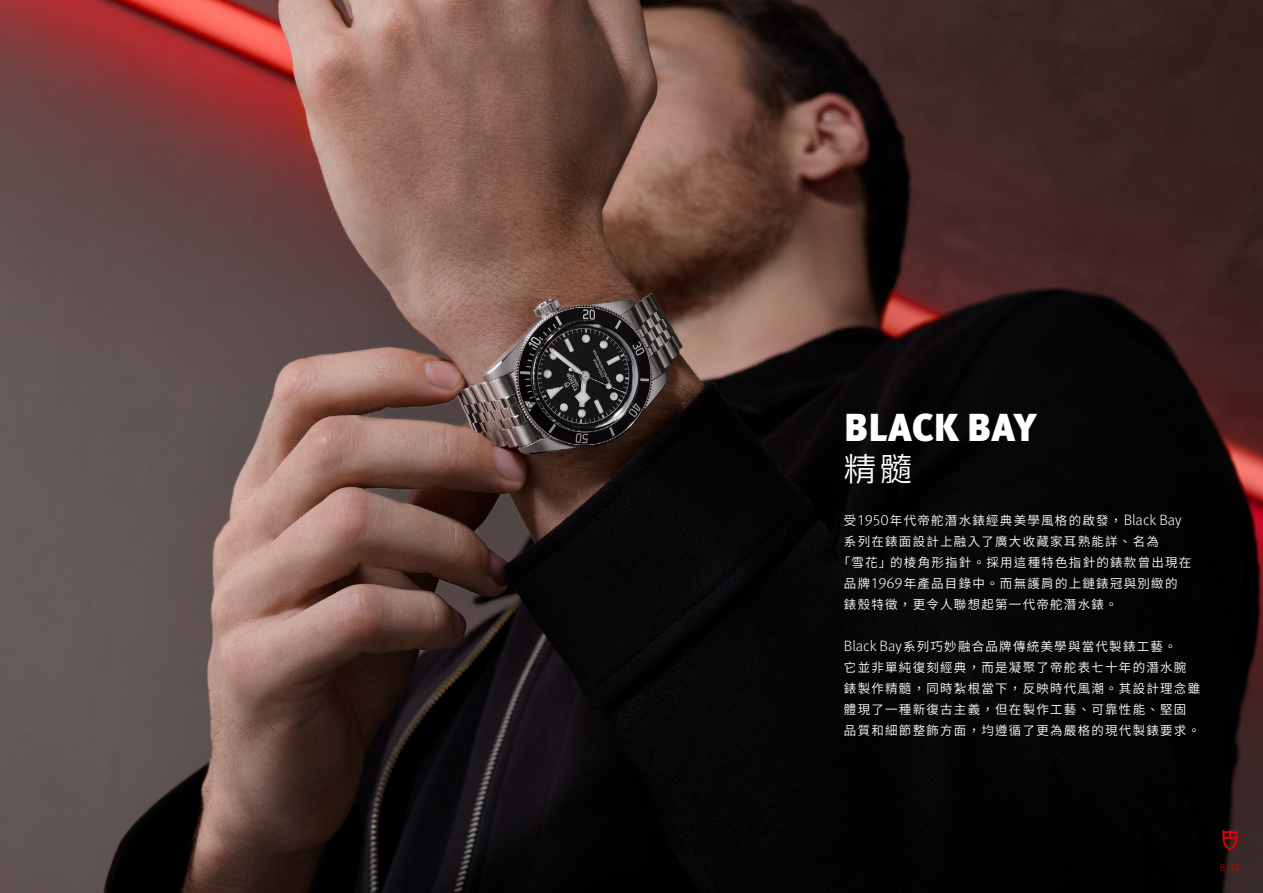
<style>
.page{position:relative;width:1263px;height:893px;background:#fff}
.page>*{position:absolute;margin:0;border:0;box-sizing:border-box;transform-origin:0 0}
.t1{font:900 39px "Meta Pro";letter-spacing:.005em;color:#fff}
.t2{font:600 32.55px "Noto Sans CJ Ktc";color:#fff}
.t3{font:600 12.45px/21px "Noto Sans CJ Ktc";letter-spacing:.1em;color:#fff}
.t4{font:300 10.5px "Meta Pro";color:#da0009}
.s1{font-family:"Meta Pro";font-weight:300;font-size:15px}
</style>
<div class="page">
<img style="left:0;top:0;width:1263px;height:893px">
<svg style="left:1222px;top:829px;width:15px;height:21px"></svg>
<h1 class="t1" style="left:844px;top:396px;width:194px">BLACK BAY</h1>
<h2 class="t2" style="left:844px;top:451px;width:70px">精髓</h2>
<p class="t3" style="left:844px;top:510px;width:339px">受<span class="s1">1950</span>年代帝舵潛水錶經典美學風格的啟發，<span class="s1">Black Bay</span></p>
<p class="t3" style="left:844px;top:531px;width:316px">系列在錶面設計上融入了廣大收藏家耳熟能詳、名為</p>
<p class="t3" style="left:838px;top:552px;width:355px">「雪花」的棱角形指針。採用這種特色指針的錶款曾出現在</p>
<p class="t3" style="left:844px;top:573px;width:335px">品牌<span class="s1">1969</span>年產品目錄中。而無護肩的上鏈錶冠與別緻的</p>
<p class="t3" style="left:844px;top:594px;width:275px">錶殼特徵，更令人聯想起第一代帝舵潛水錶。</p>
<p class="t3" style="left:844px;top:636px;width:358px"><span class="s1">Black Bay</span>系列巧妙融合品牌傳統美學與當代製錶工藝。<br>它並非單純復刻經典，而是凝聚了帝舵表七十年的潛水腕錶製作精髓，同時紮根當下，反映時代風潮。其設計理念雖體現了一種新復古主義，但在製作工藝、可靠性能、堅固品質和細節整飾方面，均遵循了更為嚴格的現代製錶要求。</p>
<p class="t4" style="left:1219px;top:859px;width:23px">8/12</p>
<p class="t4" style="left:1220px;top:860px;width:22px">8/12</p>
</div>
